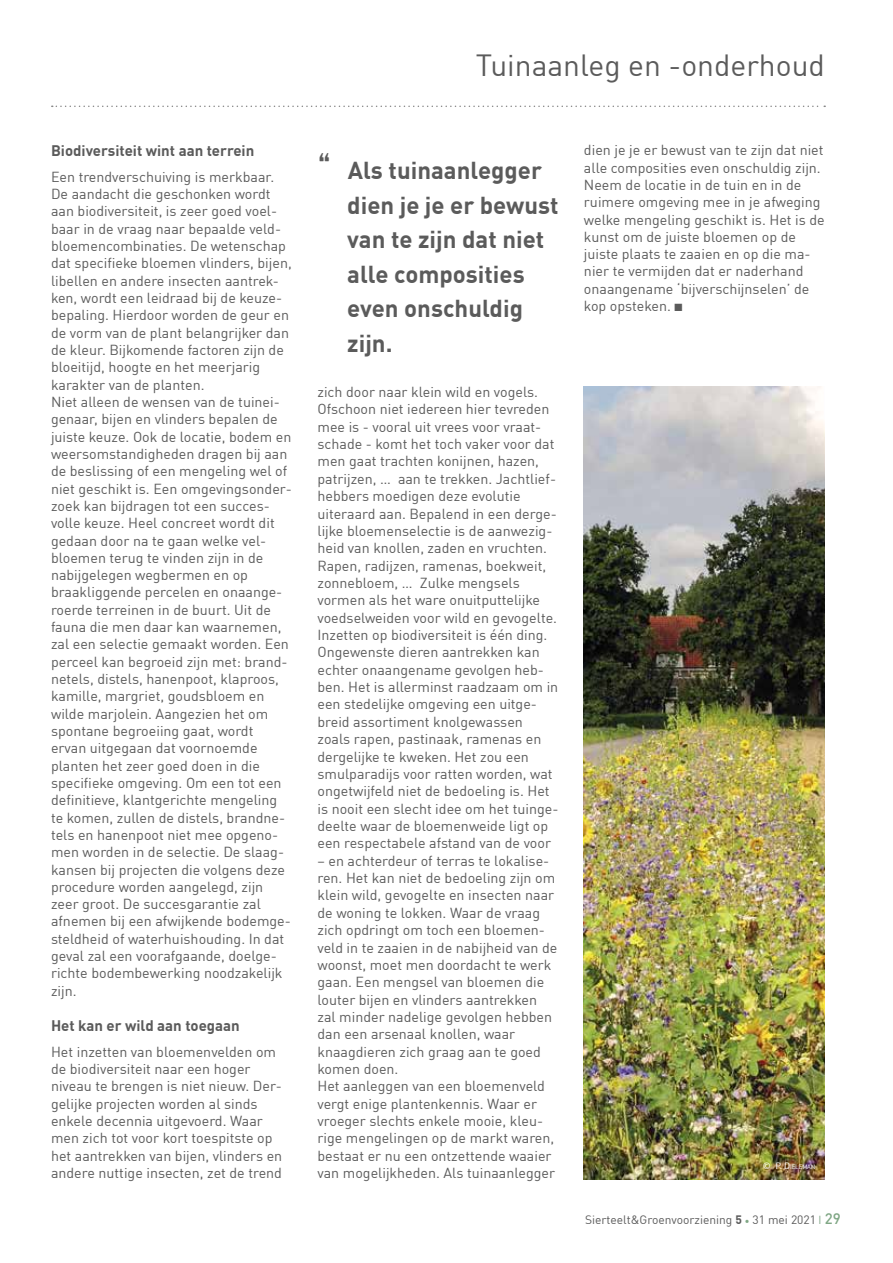
<style>
.page{position:relative;width:893px;height:1263px;background:#fff}
.page>*{position:absolute;margin:0;border:0;box-sizing:border-box;transform-origin:0 0}
.t1{font:30px "DIN Offc Pro";color:#5b5b5b}
.t2{font:700 24px/34.5px "DIN Offc Pro";color:#5b5b5b}
.t3{font:700 15px "DIN Offc Pro";color:#5b5b5b}
.t4{font:14.25px/17.2px "DIN Offc Pro";color:#5b5b5b}
.t5{font:12px "DIN Offc Pro";color:#5b5b5b}
.t6{font:6.3px "DIN Offc Pro";letter-spacing:-.03em;color:#fff}
.s1{font-family:"Kon Tiki JF Aloha";font-weight:400;font-size:33px}
.s2{font-size:9px}
.s3{font-weight:700}
.s4{font-family:"Minion Pro";color:#80a785}
.s5{font-weight:500;font-size:15px;color:#80a785}
</style>
<div class="page">
<svg style="left:52px;top:106px;width:773px;height:1px"></svg>
<img style="left:584px;top:386px;width:241px;height:794px">
<p class="t3" style="left:51px;top:138px;width:205px">Biodiversiteit wint aan terrein</p>
<p class="t4" style="left:51px;top:167px;width:242px">Een trendverschuiving is merkbaar.<br>De aandacht die geschonken wordt aan biodiversiteit, is zeer goed voel&shy;baar in de vraag naar bepaalde veld&shy;bloemencombinaties. De wetenschap dat specifieke bloemen vlinders, bijen, libellen en andere insecten aantrek&shy;ken, wordt een leidraad bij de keuze&shy;bepaling. Hierdoor worden de geur en de vorm van de plant belangrijker dan de kleur. Bijkomende factoren zijn de bloeitijd, hoogte en het meerjarig karakter van de planten.<br>Niet alleen de wensen van de tuinei&shy;genaar, bijen en vlinders bepalen de juiste keuze. Ook de locatie, bodem en weersomstandigheden dragen bij aan de beslissing of een mengeling wel of niet geschikt is. Een omgevingsonder&shy;zoek kan bijdragen tot een succes&shy;volle keuze. Heel concreet wordt dit gedaan door na te gaan welke vel&shy;bloemen terug te vinden zijn in de nabijgelegen wegbermen en op braakliggende percelen en onaange&shy;roerde terreinen in de buurt. Uit de fauna die men daar kan waarnemen, zal een selectie gemaakt worden. Een perceel kan begroeid zijn met: brand&shy;netels, distels, hanenpoot, klaproos, kamille, margriet, goudsbloem en wilde marjolein. Aangezien het om spontane begroeiing gaat, wordt ervan uitgegaan dat voornoemde planten het zeer goed doen in die specifieke omgeving. Om een tot een definitieve, klantgerichte mengeling te komen, zullen de distels, brandne&shy;tels en hanenpoot niet mee opgeno&shy;men worden in de selectie. De slaag&shy;kansen bij projecten die volgens deze procedure worden aangelegd, zijn zeer groot. De succesgarantie zal afnemen bij een afwijkende bodemge&shy;steldheid of waterhuishouding. In dat geval zal een voorafgaande, doelge&shy;richte bodembewerking noodzakelijk zijn.</p>
<p class="t3" style="left:51px;top:1013px;width:190px">Het kan er wild aan toegaan</p>
<p class="t4" style="left:51px;top:1041px;width:233px">Het inzetten van bloemenvelden om de biodiversiteit naar een hoger niveau te brengen is niet nieuw. Der&shy;gelijke projecten worden al sinds enkele decennia uitgevoerd. Waar men zich tot voor kort toespitste op het aantrekken van bijen, vlinders en andere nuttige insecten, zet de trend</p>
<h1 class="t1" style="left:476px;top:42px;width:351px">Tuinaanleg en -onderhoud</h1>
<h2 class="t2" style="left:347px;top:150px;width:213px;text-indent:-30px"><span class="s1">“</span> Als tuinaanlegger dien je je er bewust van te zijn dat niet alle composities even onschuldig zijn.</h2>
<p class="t4" style="left:584px;top:140px;width:242px">dien je je er bewust van te zijn dat niet alle composities even onschuldig zijn.<br>Neem de locatie in de tuin en in de ruimere omgeving mee in je afweging welke mengeling geschikt is. Het is de kunst om de juiste bloemen op de juiste plaats te zaaien en op die ma&shy;nier te vermijden dat er naderhand onaangename ‘bijverschijnselen’ de kop opsteken. ■</p>
<p class="t4" style="left:317px;top:382px;width:242px">zich door naar klein wild en vogels.<br>Ofschoon niet iedereen hier tevreden mee is - vooral uit vrees voor vraat&shy;schade - komt het toch vaker voor dat men gaat trachten konijnen, hazen, patrijzen, … aan te trekken. Jachtlief&shy;hebbers moedigen deze evolutie uiteraard aan. Bepalend in een derge&shy;lijke bloemenselectie is de aanwezig&shy;heid van knollen, zaden en vruchten.<br>Rapen, radijzen, ramenas, boekweit, zonnebloem, … Zulke mengsels vormen als het ware onuitputtelijke voedselweiden voor wild en gevogelte.<br>Inzetten op biodiversiteit is één ding.<br>Ongewenste dieren aantrekken kan echter onaangename gevolgen heb&shy;ben. Het is allerminst raadzaam om in een stedelijke omgeving een uitge&shy;breid assortiment knolgewassen zoals rapen, pastinaak, ramenas en dergelijke te kweken. Het zou een smulparadijs voor ratten worden, wat ongetwijfeld niet de bedoeling is. Het is nooit een slecht idee om het tuinge&shy;deelte waar de bloemenweide ligt op een respectabele afstand van de voor</p>
<p class="t4" style="left:317px;top:850px;width:241px">– en achterdeur of terras te lokalise&shy;ren. Het kan niet de bedoeling zijn om klein wild, gevogelte en insecten naar de woning te lokken. Waar de vraag zich opdringt om toch een bloemen&shy;veld in te zaaien in de nabijheid van de woonst, moet men doordacht te werk gaan. Een mengsel van bloemen die louter bijen en vlinders aantrekken zal minder nadelige gevolgen hebben dan een arsenaal knollen, waar knaagdieren zich graag aan te goed komen doen.<br>Het aanleggen van een bloemenveld vergt enige plantenkennis. Waar er vroeger slechts enkele mooie, kleu&shy;rige mengelingen op de markt waren, bestaat er nu een ontzettende waaier van mogelijkheden. Als tuinaanlegger</p>
<p class="t6" style="left:763px;top:1162px;width:54px"><span class="s2">© P. D</span>IELEMAN</p>
<p class="t5" style="left:585px;top:1210px;width:257px">Sierteelt&amp;Groenvoorziening <span class="s3">5</span> <span class="s4">•</span> 31 mei 2021 <span class="s5">29</span></p>
</div>
